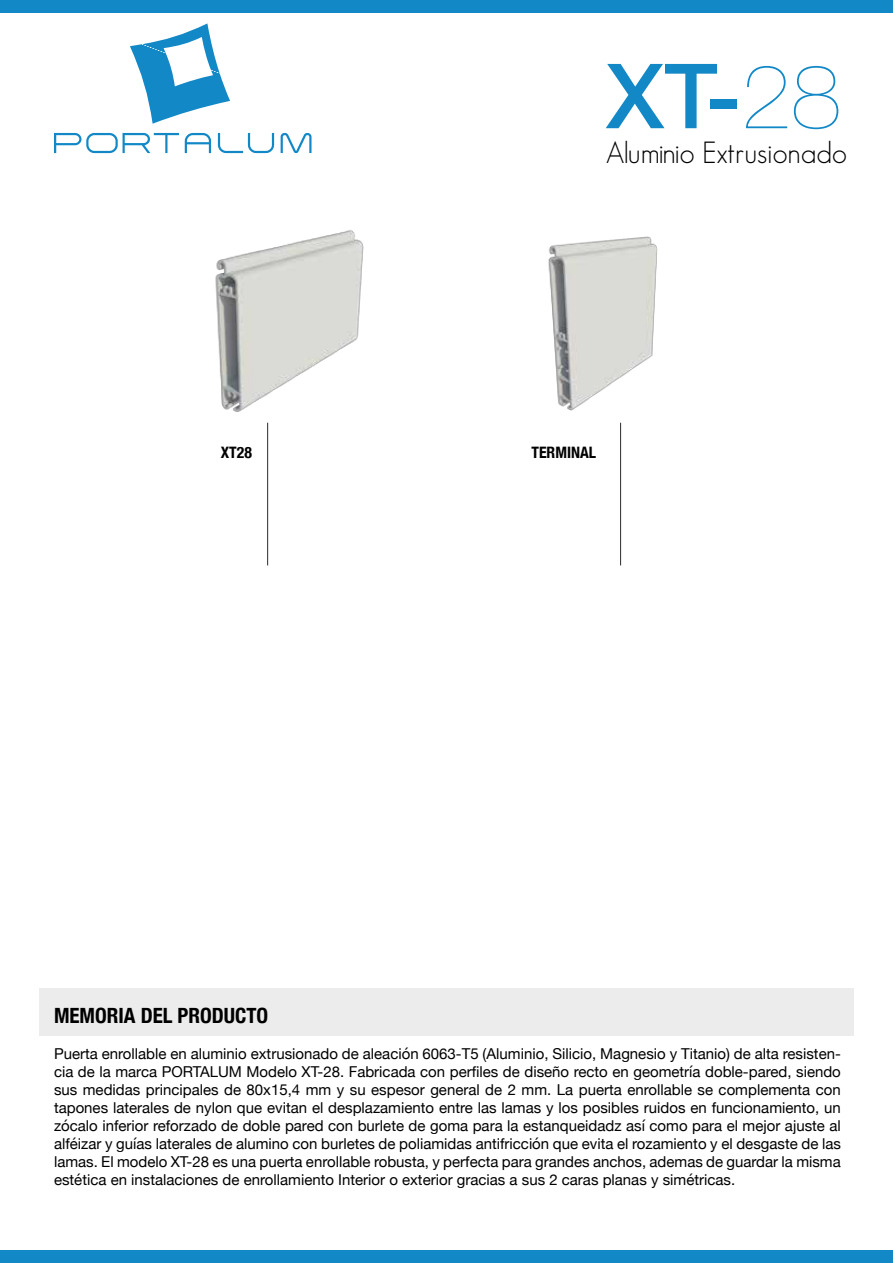
<style>
.page{position:relative;width:893px;height:1263px;background:#fff}
.page>*{position:absolute;margin:0;border:0;box-sizing:border-box;transform-origin:0 0}
.t1{font:500 90px "Helvetica Neue";color:#1288c7}
.t2{font:300 30px "Geosans";color:#000}
.t3{font:700 condensed 21px "Helvetica Neue";color:#000}
.t4{font:700 condensed 15.75px "Helvetica Neue";color:#000}
.t5{font:15px/18px "Helvetica Neue";color:#000;text-align:justify}
.s1{font-weight:200}
</style>
<div class="page">
<div style="left:39px;top:989px;width:815px;height:47px;background:#ececed"></div>
<svg style="left:130px;top:23px;width:100px;height:101px"></svg>
<svg style="left:185px;top:133px;width:127px;height:20px"></svg>
<svg style="left:54px;top:133px;width:125px;height:20px"></svg>
<div style="left:0;top:0;width:893px;height:13px;background:#1288c7"></div>
<div style="left:0;top:1250px;width:893px;height:13px;background:#1288c7"></div>
<img style="left:215px;top:230px;width:149px;height:237px">
<hr style="left:267px;top:423px;width:1px;height:142px;background:#30292c">
<hr style="left:620px;top:423px;width:1px;height:142px;background:#30292c">
<img style="left:548px;top:236px;width:110px;height:202px">
<h1 class="t1" style="left:606px;top:24px;width:237px">XT-<span class="s1">28</span></h1>
<h2 class="t2" style="left:606px;top:136px;width:243px">Aluminio Extrusionado</h2>
<p class="t4" style="left:221px;top:439px;width:33px">XT28</p>
<p class="t4" style="left:531px;top:439px;width:66px">TERMINAL</p>
<h3 class="t3" style="left:54px;top:998px;width:216px">MEMORIA DEL PRODUCTO</h3>
<p class="t5" style="left:54px;top:1045px;width:788px">Puerta enrollable en aluminio extrusionado de aleación 6063-T5 (Aluminio, Silicio, Magnesio y Titanio) de alta resisten&shy;cia de la marca PORTALUM Modelo XT-28. Fabricada con perfiles de diseño recto en geometría doble-pared, siendo sus medidas principales de 80x15,4 mm y su espesor general de 2 mm. La puerta enrollable se complementa con tapones laterales de nylon que evitan el desplazamiento entre las lamas y los posibles ruidos en funcionamiento, un zócalo inferior reforzado de doble pared con burlete de goma para la estanqueidadz así como para el mejor ajuste al alféizar y guías laterales de alumino con burletes de poliamidas antifricción que evita el rozamiento y el desgaste de las lamas. El modelo XT-28 es una puerta enrollable robusta, y perfecta para grandes anchos, ademas de guardar la misma estética en instalaciones de enrollamiento Interior o exterior gracias a sus 2 caras planas y simétricas.</p>
</div>
